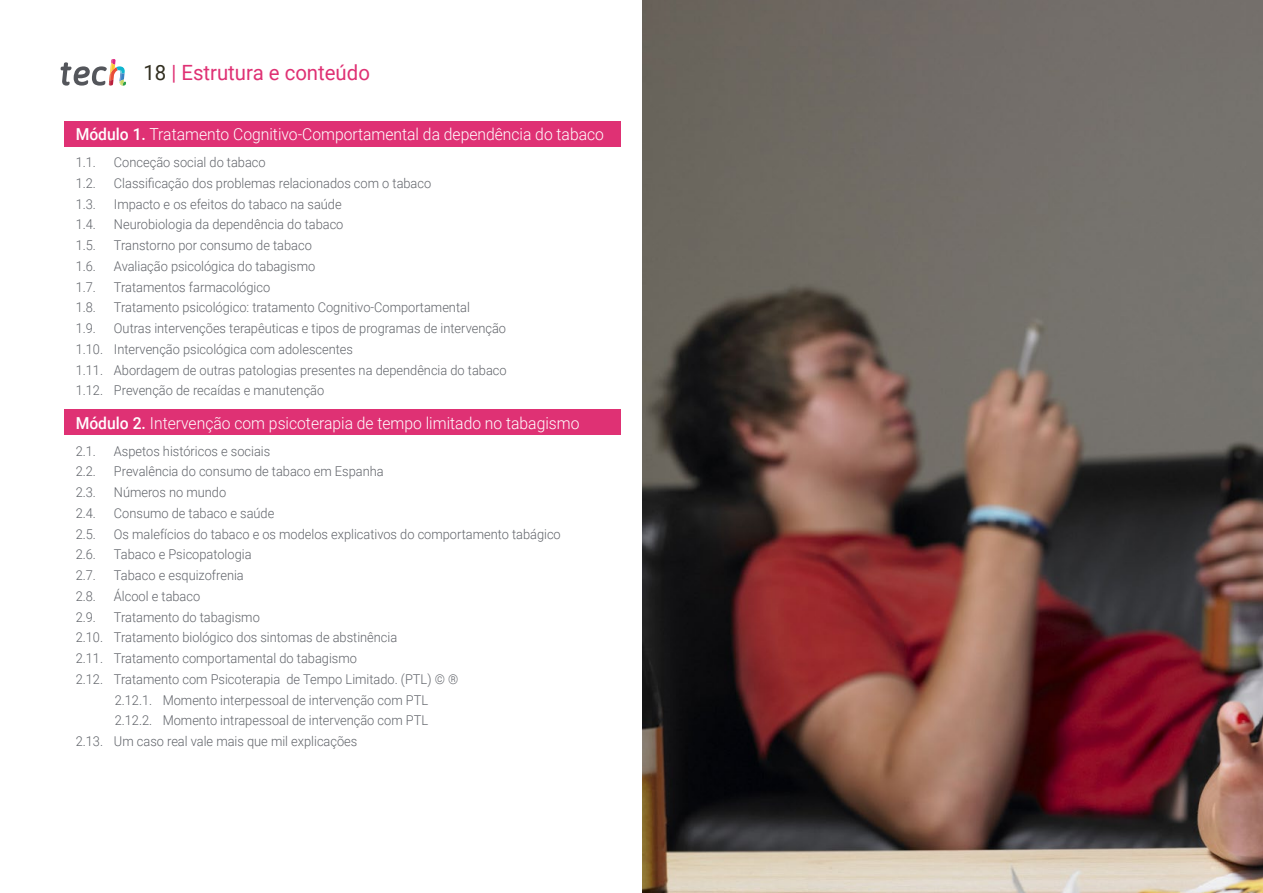
<style>
.page{position:relative;width:1263px;height:893px;background:#fff}
.page>*{position:absolute;margin:0;border:0;box-sizing:border-box;transform-origin:0 0}
.t1{font:21px "Roboto";color:#df3174}
.t2{font:300 16.5px "Roboto";color:#fff;scale:.95 1}
.t3{font:300 13.5px/20.7px "Roboto";color:#61646a;scale:.95 1}
.s1{color:#312e20}
.s2{font-weight:500}
</style>
<div class="page">
<div style="left:65px;top:121px;width:556px;height:25px;background:#df3174"></div>
<div style="left:65px;top:410px;width:556px;height:25px;background:#df3174"></div>
<img style="left:642px;top:0;width:621px;height:893px">
<svg style="left:61px;top:59px;width:65px;height:27px"></svg>
<h1 class="t1" style="left:144px;top:57px;width:228px"><span class="s1">18</span> | Estrutura e conteúdo</h1>
<p class="t2" style="left:76px;top:123px;width:558px"><span class="s2">Módulo 1.</span> Tratamento Cognitivo-Comportamental da dependência do tabaco</p>
<p class="t3" style="left:76px;top:151px;width:23px">1.1.</p>
<p class="t3" style="left:114px;top:151px;width:161px">Conceção social do tabaco</p>
<p class="t3" style="left:76px;top:172px;width:23px">1.2.</p>
<p class="t3" style="left:114px;top:172px;width:336px">Classificação dos problemas relacionados com o tabaco</p>
<p class="t3" style="left:76px;top:193px;width:23px">1.3.</p>
<p class="t3" style="left:114px;top:193px;width:241px">Impacto e os efeitos do tabaco na saúde</p>
<p class="t3" style="left:76px;top:214px;width:23px">1.4.</p>
<p class="t3" style="left:114px;top:214px;width:243px">Neurobiologia da dependência do tabaco</p>
<p class="t3" style="left:76px;top:234px;width:23px">1.5.</p>
<p class="t3" style="left:114px;top:234px;width:210px">Transtorno por consumo de tabaco</p>
<p class="t3" style="left:76px;top:255px;width:23px">1.6.</p>
<p class="t3" style="left:114px;top:255px;width:213px">Avaliação psicológica do tabagismo</p>
<p class="t3" style="left:76px;top:276px;width:23px">1.7.</p>
<p class="t3" style="left:114px;top:276px;width:166px">Tratamentos farmacológico</p>
<p class="t3" style="left:76px;top:297px;width:23px">1.8.</p>
<p class="t3" style="left:114px;top:297px;width:376px">Tratamento psicológico: tratamento Cognitivo-Comportamental</p>
<p class="t3" style="left:76px;top:317px;width:23px">1.9.</p>
<p class="t3" style="left:76px;top:317px;width:455px;text-indent:38px">Outras intervenções terapêuticas e tipos de programas de intervenção 1.10. Intervenção psicológica com adolescentes<br>1.11. Abordagem de outras patologias presentes na dependência do tabaco 1.12. Prevenção de recaídas e manutenção</p>
<p class="t2" style="left:76px;top:411px;width:532px"><span class="s2">Módulo 2.</span> Intervenção com psicoterapia de tempo limitado no tabagismo</p>
<p class="t3" style="left:76px;top:440px;width:23px">2.1.</p>
<p class="t3" style="left:114px;top:440px;width:166px">Aspetos históricos e sociais</p>
<p class="t3" style="left:76px;top:461px;width:23px">2.2.</p>
<p class="t3" style="left:114px;top:461px;width:285px">Prevalência do consumo de tabaco em Espanha</p>
<p class="t3" style="left:76px;top:481px;width:23px">2.3.</p>
<p class="t3" style="left:114px;top:481px;width:120px">Números no mundo</p>
<p class="t3" style="left:76px;top:502px;width:23px">2.4.</p>
<p class="t3" style="left:114px;top:502px;width:170px">Consumo de tabaco e saúde</p>
<p class="t3" style="left:76px;top:523px;width:23px">2.5.</p>
<p class="t3" style="left:114px;top:523px;width:472px">Os malefícios do tabaco e os modelos explicativos do comportamento tabágico</p>
<p class="t3" style="left:76px;top:544px;width:23px">2.6.</p>
<p class="t3" style="left:114px;top:544px;width:146px">Tabaco e Psicopatologia</p>
<p class="t3" style="left:76px;top:564px;width:23px">2.7.</p>
<p class="t3" style="left:114px;top:564px;width:138px">Tabaco e esquizofrenia</p>
<p class="t3" style="left:76px;top:585px;width:23px">2.8.</p>
<p class="t3" style="left:114px;top:585px;width:92px">Álcool e tabaco</p>
<p class="t3" style="left:76px;top:606px;width:23px">2.9.</p>
<p class="t3" style="left:114px;top:606px;width:155px">Tratamento do tabagismo</p>
<p class="t3" style="left:76px;top:627px;width:340px">2.10. Tratamento biológico dos sintomas de abstinência</p>
<p class="t3" style="left:76px;top:647px;width:298px">2.11. Tratamento comportamental do tabagismo</p>
<p class="t3" style="left:76px;top:668px;width:404px">2.12. Tratamento com Psicoterapia de Tempo Limitado. (PTL) © ®</p>
<p class="t3" style="left:115px;top:689px;width:331px">2.12.1. Momento interpessoal de intervenção com PTL</p>
<p class="t3" style="left:115px;top:710px;width:331px">2.12.2. Momento intrapessoal de intervenção com PTL</p>
<p class="t3" style="left:76px;top:730px;width:298px">2.13. Um caso real vale mais que mil explicações</p>
</div>
